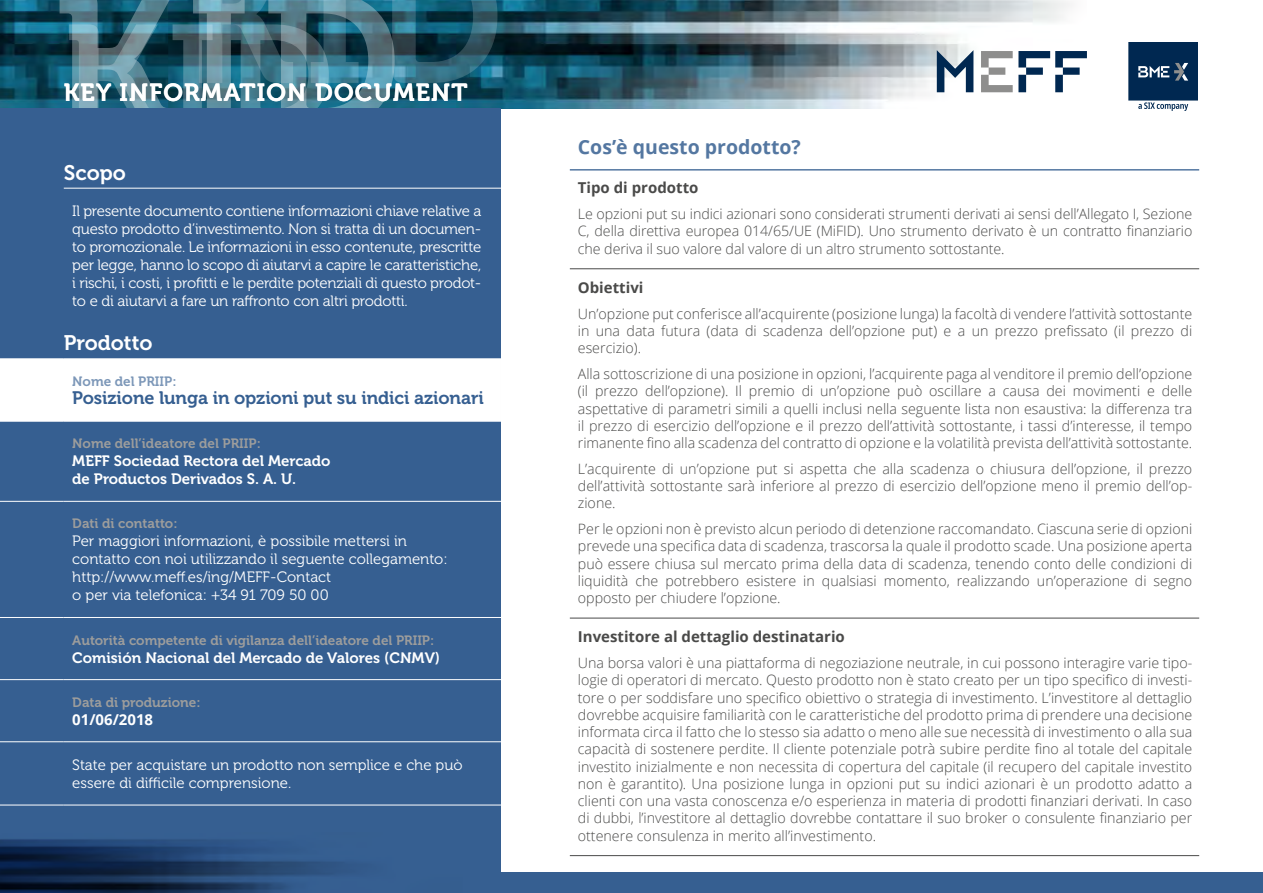
<style>
.page{position:relative;width:1263px;height:893px;background:#fff}
.page>*{position:absolute;margin:0;border:0;box-sizing:border-box;transform-origin:0 0}
.t1{font:24.6px "Museo 700";letter-spacing:.05em;color:#fff}
.t2{font:21px "Museo 700";color:#fff}
.t3{font:700 19.5px "Open Sans";color:#5477a1}
.t4{font:18px "Museo 700";letter-spacing:-.005em;color:#365f91}
.t5{font:15px/18px "Museo 300";color:#fff}
.t6{font:15px/18px "Museo 700";color:#fff}
.t7{font:700 15px "Open Sans";color:#4a4a49}
.t8{font:700 15px "Open Sans";color:#fff}
.t9{font:300 14.25px/17.2px "Open Sans";color:#4a4a49;text-align:justify}
.t10{font:13.5px "Museo 700";color:#9d9d9c}
.t11{font:13.5px "Museo 700";color:#7c97b8}
</style>
<div class="page">
<img style="left:0;top:0;width:1070px;height:109px">
<svg style="left:60px;top:0;width:437px;height:109px;background:#386b7c"></svg>
<svg style="left:1128px;top:42px;width:70px;height:69px;background:#2f4f70"></svg>
<svg style="left:937px;top:50px;width:36px;height:42px"></svg>
<svg style="left:981px;top:51px;width:106px;height:41px"></svg>
<hr style="left:570px;top:169px;width:629px;height:2px;background:#5477a1">
<hr style="left:570px;top:269px;width:629px;height:1px;background:#4a4a49">
<hr style="left:570px;top:618px;width:629px;height:1px;background:#4a4a49">
<hr style="left:570px;top:855px;width:629px;height:1px;background:#4a4a49">
<div style="left:0;top:873px;width:1263px;height:20px;background:#365f91"></div>
<div style="left:0;top:109px;width:501px;height:784px;background:#365f91"></div>
<div style="left:0;top:360px;width:501px;height:61px;background:#fff"></div>
<hr style="left:0;top:359px;width:64px;height:1px;background:#fff">
<hr style="left:64px;top:359px;width:437px;height:1px;background:#fff">
<hr style="left:0;top:421px;width:64px;height:1px;background:#fff">
<hr style="left:64px;top:421px;width:437px;height:1px;background:#fff">
<hr style="left:0;top:501px;width:64px;height:1px;background:#fff">
<hr style="left:64px;top:501px;width:437px;height:1px;background:#fff">
<hr style="left:0;top:617px;width:64px;height:1px;background:#fff">
<hr style="left:64px;top:617px;width:437px;height:1px;background:#fff">
<hr style="left:0;top:679px;width:64px;height:1px;background:#fff">
<hr style="left:64px;top:679px;width:437px;height:1px;background:#fff">
<hr style="left:0;top:741px;width:64px;height:1px;background:#fff">
<hr style="left:64px;top:741px;width:437px;height:1px;background:#fff">
<hr style="left:0;top:805px;width:64px;height:1px;background:#fff">
<hr style="left:64px;top:805px;width:437px;height:1px;background:#fff">
<hr style="left:64px;top:188px;width:437px;height:1px;background:#fff">
<h1 class="t1" style="left:64px;top:79px;width:405px">KEY INFORMATION DOCUMENT</h1>
<h2 class="t2" style="left:64px;top:161px;width:64px">Scopo</h2>
<p class="t5" style="left:72px;top:203px;width:411px;text-align:justify">Il presente documento contiene informazioni chiave relative a questo prodotto d’investimento. Non si tratta di un documen&shy;to promozionale. Le informazioni in esso contenute, prescritte per legge, hanno lo scopo di aiutarvi a capire le caratteristiche, i rischi, i costi, i profitti e le perdite potenziali di questo prodot&shy;to e di aiutarvi a fare un raffronto con altri prodotti.</p>
<h2 class="t2" style="left:64px;top:331px;width:90px">Prodotto</h2>
<p class="t11" style="left:72px;top:374px;width:106px">Nome del PRIIP:</p>
<p class="t4" style="left:72px;top:388px;width:413px">Posizione lunga in opzioni put su indici azionari</p>
<p class="t10" style="left:72px;top:436px;width:190px">Nome dell’ideatore del PRIIP:</p>
<p class="t6" style="left:72px;top:452px;width:260px">MEFF Sociedad Rectora del Mercado de Productos Derivados S. A. U.</p>
<p class="t10" style="left:72px;top:516px;width:107px">Dati di contatto:</p>
<p class="t5" style="left:72px;top:533px;width:377px">Per maggiori informazioni, è possibile mettersi in contatto con noi utilizzando il seguente collegamento: http://www.meff.es/ing/MEFF-Contact<br>o per via telefonica: +34 91 709 50 00</p>
<p class="t10" style="left:72px;top:632px;width:363px">Autorità competente di vigilanza dell’ideatore del PRIIP:</p>
<p class="t6" style="left:72px;top:649px;width:369px">Comisión Nacional del Mercado de Valores (CNMV)</p>
<p class="t10" style="left:72px;top:695px;width:130px">Data di produzione:</p>
<p class="t8" style="left:72px;top:709px;width:82px">01/06/2018</p>
<p class="t5" style="left:72px;top:756px;width:392px">State per acquistare un prodotto non semplice e che può essere di difficile comprensione.</p>
<h3 class="t3" style="left:578px;top:133px;width:224px">Cos’è questo prodotto?</h3>
<p class="t7" style="left:578px;top:177px;width:122px">Tipo di prodotto</p>
<p class="t9" style="left:578px;top:205px;width:616px">Le opzioni put su indici azionari sono considerati strumenti derivati ai sensi dell’Allegato I, Sezione C, della direttiva europea 014/65/UE (MiFID). Uno strumento derivato è un contratto finanziario che deriva il suo valore dal valore di un altro strumento sottostante.</p>
<p class="t7" style="left:578px;top:277px;width:67px">Obiettivi</p>
<p class="t9" style="left:578px;top:305px;width:616px">Un’opzione put conferisce all’acquirente (posizione lunga) la facoltà di vendere l’attività sottostante in una data futura (data di scadenza dell’opzione put) e a un prezzo prefissato (il prezzo di esercizio).</p>
<p class="t9" style="left:578px;top:365px;width:616px">Alla sottoscrizione di una posizione in opzioni, l’acquirente paga al venditore il premio dell’opzione (il prezzo dell’opzione). Il premio di un’opzione può oscillare a causa dei movimenti e delle aspettative di parametri simili a quelli inclusi nella seguente lista non esaustiva: la differenza tra il prezzo di esercizio dell’opzione e il prezzo dell’attività sottostante, i tassi d’interesse, il tempo rimanente fino alla scadenza del contratto di opzione e la volatilità prevista dell’attività sottostante.</p>
<p class="t9" style="left:578px;top:460px;width:616px">L’acquirente di un’opzione put si aspetta che alla scadenza o chiusura dell’opzione, il prezzo dell’attività sottostante sarà inferiore al prezzo di esercizio dell’opzione meno il premio dell’op&shy;zione.</p>
<p class="t9" style="left:578px;top:520px;width:616px">Per le opzioni non è previsto alcun periodo di detenzione raccomandato. Ciascuna serie di opzioni prevede una specifica data di scadenza, trascorsa la quale il prodotto scade. Una posizione aperta può essere chiusa sul mercato prima della data di scadenza, tenendo conto delle condizioni di liquidità che potrebbero esistere in qualsiasi momento, realizzando un’operazione di segno opposto per chiudere l’opzione.</p>
<p class="t7" style="left:578px;top:626px;width:268px">Investitore al dettaglio destinatario</p>
<p class="t9" style="left:578px;top:654px;width:616px">Una borsa valori è una piattaforma di negoziazione neutrale, in cui possono interagire varie tipo&shy;logie di operatori di mercato. Questo prodotto non è stato creato per un tipo specifico di investi&shy;tore o per soddisfare uno specifico obiettivo o strategia di investimento. L’investitore al dettaglio dovrebbe acquisire familiarità con le caratteristiche del prodotto prima di prendere una decisione informata circa il fatto che lo stesso sia adatto o meno alle sue necessità di investimento o alla sua capacità di sostenere perdite. Il cliente potenziale potrà subire perdite fino al totale del capitale investito inizialmente e non necessita di copertura del capitale (il recupero del capitale investito non è garantito). Una posizione lunga in opzioni put su indici azionari è un prodotto adatto a clienti con una vasta conoscenza e/o esperienza in materia di prodotti finanziari derivati. In caso di dubbi, l’investitore al dettaglio dovrebbe contattare il suo broker o consulente finanziario per ottenere consulenza in merito all’investimento.</p>
</div>
